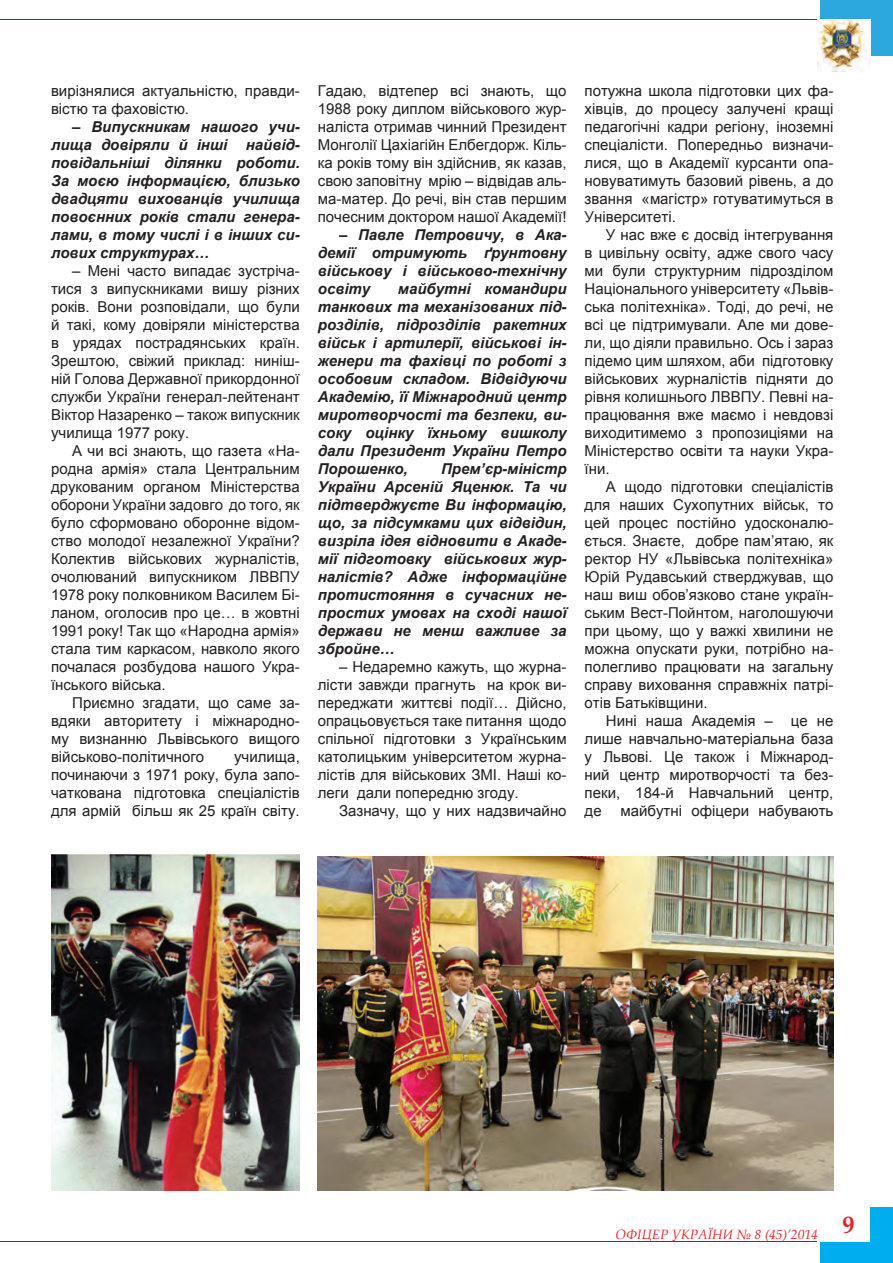
<style>
.page{position:relative;width:893px;height:1263px;background:#fff}
.page>*{position:absolute;margin:0;border:0;box-sizing:border-box;transform-origin:0 0}
.t1{font:15px/18px "Arial";color:#231f20;text-align:justify}
.t2{font:italic 700 15px/18px "Arial";color:#231f20;text-align:justify}
.t3{font:italic 13.5px "Book Antiqua";color:#ee1e23}
</style>
<div class="page">
<div style="left:820px;top:1207px;width:73px;height:56px;background:#00aeef"></div>
<div style="left:818px;top:1193px;width:52px;height:49px;background:#fff"></div>
<div style="left:820px;top:0;width:73px;height:56px;background:#2ca8df"></div>
<hr style="left:0;top:19px;width:820px;height:1px;background:#1a459c">
<img style="left:818px;top:19px;width:52px;height:53px">
<hr style="left:0;top:1241px;width:817px;height:1px;background:#1a459c">
<img style="left:51px;top:855px;width:249px;height:336px">
<img style="left:318px;top:857px;width:515px;height:334px">
<p class="t1" style="left:51px;top:82px;width:250px">вирізнялися актуальністю, правди&shy;вістю та фаховістю.</p>
<p class="t2" style="left:51px;top:118px;width:250px;text-indent:21px">‒ Випускникам нашого учи&shy;лища довіряли й інші найвід&shy;повідальніші ділянки роботи.<br>За моєю інформацією, близько двадцяти вихованців училища повоєнних років стали генера&shy;лами, в тому числі і в інших си&shy;лових структурах…</p>
<p class="t1" style="left:51px;top:262px;width:250px;text-indent:21px">‒ Мені часто випадає зустріча&shy;тися з випускниками вишу різних років. Вони розповідали, що були й такі, кому довіряли міністерства в урядах пострадянських країн.<br>Зрештою, свіжий приклад: ниніш&shy;ній Голова Державної прикордонної служби України генерал-лейтенант Віктор Назаренко ‒ також випускник училища 1977 року.</p>
<p class="t1" style="left:51px;top:442px;width:250px;text-indent:21px">А чи всі знають, що газета «На&shy;родна армія» стала Центральним друкованим органом Міністерства оборони України задовго до того, як було сформовано оборонне відом&shy;ство молодої незалежної України?<br>Колектив військових журналістів, очолюваний випускником ЛВВПУ 1978 року полковником Василем Бі&shy;ланом, оголосив про це… в жовтні 1991 року! Так що «Народна армія» стала тим каркасом, навколо якого почалася розбудова нашого Укра&shy;їнського війська.</p>
<p class="t1" style="left:51px;top:694px;width:250px;text-indent:21px">Приємно згадати, що саме за&shy;вдяки авторитету і міжнародно&shy;му визнанню Львівського вищого військово-політичного</p>
<p class="t1" style="left:51px;top:748px;width:250px;text-indent:183px">училища, починаючи з 1971 року, була запо&shy;чаткована підготовка спеціалістів для армій більш як 25 країн світу.</p>
<p class="t1" style="left:318px;top:82px;width:250px">Гадаю, відтепер всі знають, що 1988 року диплом військового жур&shy;наліста отримав чинний Президент Монголії Цахіагійн Елбегдорж. Кіль&shy;ка років тому він здійснив, як казав, свою заповітну мрію ‒ відвідав аль&shy;ма-матер. До речі, він став першим почесним доктором нашої Академії!</p>
<p class="t2" style="left:318px;top:226px;width:250px;text-indent:21px">‒ Павле Петровичу, в Ака&shy;демії отримують ґрунтовну військову і військово-технічну освіту</p>
<p class="t2" style="left:318px;top:280px;width:250px;text-indent:80px">майбутні командири танкових та механізованих під&shy;розділів, підрозділів ракетних військ і артилерії, військові ін&shy;женери та фахівці по роботі з особовим складом. Відвідуючи Академію, її Міжнародний центр миротворчості та безпеки, ви&shy;соку оцінку їхньому вишколу дали Президент України Петро Порошенко,</p>
<p class="t2" style="left:318px;top:460px;width:250px;text-indent:123px">Прем’єр-міністр України Арсеній Яценюк. Та чи підтверджуєте Ви інформацію, що, за підсумками цих відвідин, визріла ідея відновити в Акаде&shy;мії підготовку військових жур&shy;налістів? Адже інформаційне протистояння в сучасних не&shy;простих умовах на сході нашої держави не менш важливе за збройне…</p>
<p class="t1" style="left:318px;top:658px;width:250px;text-indent:21px">‒ Недаремно кажуть, що журна&shy;лісти завжди прагнуть на крок ви&shy;переджати життєві події… Дійсно, опрацьовується таке питання щодо спільної підготовки з Українським католицьким університетом журна&shy;лістів для військових ЗМІ. Наші ко&shy;леги дали попередню згоду.</p>
<p class="t1" style="left:339px;top:802px;width:229px">Зазначу, що у них надзвичайно</p>
<p class="t1" style="left:585px;top:82px;width:250px">потужна школа підготовки цих фа&shy;хівців, до процесу залучені кращі педагогічні кадри регіону, іноземні спеціалісти. Попередньо визначи&shy;лися, що в Академії курсанти опа&shy;новуватимуть базовий рівень, а до звання «магістр» готуватимуться в Університеті.</p>
<p class="t1" style="left:585px;top:226px;width:250px;text-indent:21px">У нас вже є досвід інтегрування в цивільну освіту, адже свого часу ми були структурним підрозділом Національного університету «Львів&shy;ська політехніка». Тоді, до речі, не всі це підтримували. Але ми дове&shy;ли, що діяли правильно. Ось і зараз підемо цим шляхом, аби підготовку військових журналістів підняти до рівня колишнього ЛВВПУ. Певні на&shy;працювання вже маємо і невдовзі виходитимемо з пропозиціями на Міністерство освіти та науки Укра&shy;їни.</p>
<p class="t1" style="left:585px;top:478px;width:250px;text-indent:21px">А щодо підготовки спеціалістів для наших Сухопутних військ, то цей процес постійно удосконалю&shy;ється. Знаєте, добре пам’ятаю, як ректор НУ «Львівська політехніка» Юрій Рудавський стверджував, що наш виш обов’язково стане україн&shy;ським Вест-Пойнтом, наголошуючи при цьому, що у важкі хвилини не можна опускати руки, потрібно на&shy;полегливо працювати на загальну справу виховання справжніх патрі&shy;отів Батьківщини.</p>
<p class="t1" style="left:585px;top:712px;width:250px;text-indent:21px">Нині наша Академія ‒ це не лише навчально-матеріальна база у Львові. Це також і Міжнарод&shy;ний центр миротворчості та без&shy;пеки, 184-й Навчальний центр, де майбутні офіцери набувають</p>
<p class="t3" style="left:616px;top:1225px;width:240px">ОФІЦЕР УКРАЇНИ № 8 (45)’2014 <sup>9</sup></p>
</div>
